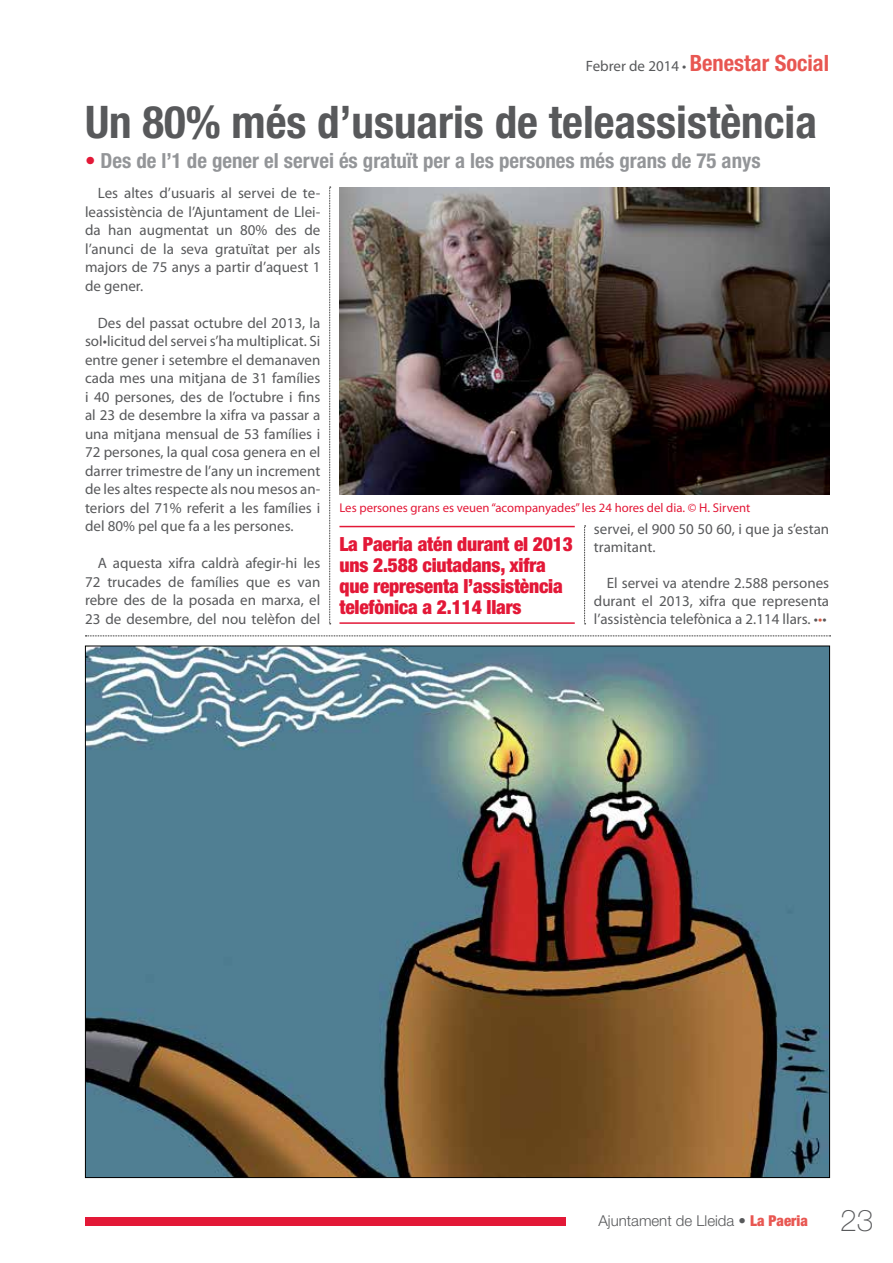
<style>
.page{position:relative;width:893px;height:1263px;background:#fff}
.page>*{position:absolute;margin:0;border:0;box-sizing:border-box;transform-origin:0 0}
.t1{font:700 condensed 45px "Helvetica Neue LT Std";color:#58595b}
.t2{font:700 condensed 22.5px "Helvetica Neue LT Std";color:#e85752}
.t3{font:700 condensed 20.85px "Helvetica Neue LT Std";color:#939598}
.t4{font:900 condensed 19.5px/21px "Helvetica Neue LT Std";letter-spacing:-.01em;color:#e31837}
.t5{font:15px/18.5px "Myriad Pro";color:#58595b;text-align:justify}
.t6{font:300 15px "Helvetica Neue LT Std";color:#58595b}
.t7{font:12.75px "Myriad Pro";color:#e31837}
.s1{font-family:"Myriad Pro";font-weight:400;font-stretch:normal;font-size:15px;color:#58595b}
.s2{font-size:21px;color:#e31837}
.s3{color:#d95943}
.s4{font-weight:500}
.s5{font-weight:900;font-stretch:condensed;color:#e85752}
.s6{font-weight:100;font-size:30px}
</style>
<div class="page">
<div style="left:85px;top:1217px;width:481px;height:9px;background:#e31837"></div>
<img style="left:87px;top:648px;width:741px;height:528px">
<svg style="left:85px;top:635px;width:746px;height:1px"></svg>
<hr style="left:339px;top:622px;width:236px;height:2px;background:#e31837">
<hr style="left:339px;top:526px;width:236px;height:1px;background:#e31837">
<img style="left:339px;top:187px;width:490px;height:307px">
<svg style="left:329px;top:187px;width:2px;height:437px"></svg>
<svg style="left:584px;top:526px;width:2px;height:98px"></svg>
<h2 class="t2" style="left:586px;top:50px;width:245px"><span class="s1">Febrer de 2014 •</span> Benestar Social</h2>
<h1 class="t1" style="left:85px;top:95px;width:733px">Un 80% més d’usuaris de teleassistència</h1>
<h3 class="t3" style="left:85px;top:148px;width:677px"><span class="s2">•</span> Des de l’1 de gener el servei és gratuït per a les persones més grans de 75 anys</h3>
<p class="t5" style="left:85px;top:184px;width:237px;text-indent:13px">Les altes d’usuaris al servei de te&shy;leassistència de l’Ajuntament de Llei&shy;da han augmentat un 80% des de l’anunci de la seva gratuïtat per als majors de 75 anys a partir d’aquest 1 de gener.</p>
<p class="t5" style="left:85px;top:313px;width:237px;text-indent:13px">Des del passat octubre del 2013, la sol•licitud del servei s’ha multiplicat. Si entre gener i setembre el demanaven cada mes una mitjana de 31 famílies i 40 persones, des de l’octubre i fins al 23 de desembre la xifra va passar a una mitjana mensual de 53 famílies i 72 persones, la qual cosa genera en el darrer trimestre de l’any un increment de les altes respecte als nou mesos an&shy;teriors del 71% referit a les famílies i del 80% pel que fa a les persones.</p>
<p class="t5" style="left:85px;top:554px;width:237px;text-indent:13px">A aquesta xifra caldrà afegir-hi les 72 trucades de famílies que es van rebre des de la posada en marxa, el 23 de desembre, del nou telèfon del</p>
<p class="t7" style="left:339px;top:500px;width:412px">Les persones grans es veuen “acompanyades” les 24 hores del dia. © H. Sirvent</p>
<h3 class="t4" style="left:339px;top:533px;width:235px">La Paeria atén durant el 2013 uns 2.588 ciutadans, xifra que representa l’assistència telefònica a 2.114 llars</h3>
<p class="t5" style="left:594px;top:519px;width:237px;line-height:18px">servei, el 900 50 50 60, i que ja s’estan tramitant.</p>
<p class="t5" style="left:594px;top:573px;width:237px;line-height:18px;text-indent:13px">El servei va atendre 2.588 persones durant el 2013, xifra que representa l’assistència telefònica a 2.114 llars. •<span class="s3">•</span>•</p>
<p class="t6" style="left:598px;top:1211px;width:277px">Ajuntament de Lleida <span class="s4">•</span> <span class="s5">La Paeria</span> <span class="s6">23</span></p>
</div>
